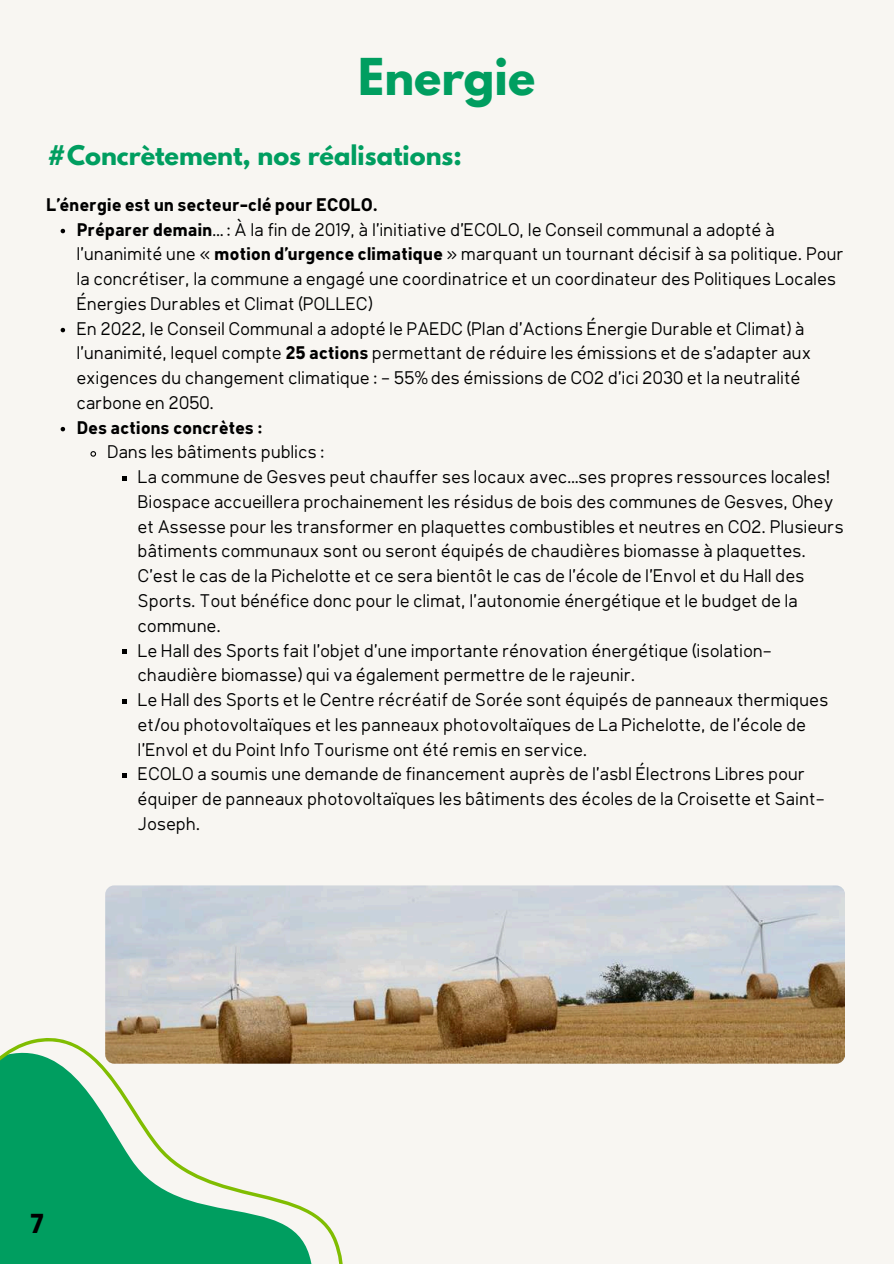
<style>
.page{position:relative;width:894px;height:1264px;background:#fff}
.page>*{position:absolute;margin:0;border:0;box-sizing:border-box;transform-origin:0 0}
.t1{font:700 45px "League Spartan";color:#009e60}
.t2{font:700 27px "Klima";color:#000}
.t3{font:700 24px "League Spartan";color:#009e60}
.t4{font:18px/24.8px "Klima";color:#000}
.t5{font:700 18px "Klima";color:#000}
.s1{font-weight:700}
</style>
<div class="page">
<div style="left:0;top:0;width:893px;height:1263px;background:#f8f6f2"></div>
<svg style="left:61px;top:229px;width:4px;height:4px"></svg>
<svg style="left:61px;top:328px;width:4px;height:4px"></svg>
<svg style="left:61px;top:427px;width:4px;height:4px"></svg>
<svg style="left:90px;top:451px;width:7px;height:6px"></svg>
<svg style="left:122px;top:476px;width:5px;height:5px"></svg>
<svg style="left:122px;top:649px;width:5px;height:5px"></svg>
<svg style="left:122px;top:699px;width:5px;height:4px"></svg>
<svg style="left:122px;top:773px;width:5px;height:5px"></svg>
<svg style="left:0;top:1038px;width:347px;height:225px"></svg>
<img style="left:105px;top:885px;width:739px;height:178px;border-radius:9px">
<h1 class="t1" style="left:358px;top:55px;width:178px">Energie</h1>
<h3 class="t3" style="left:47px;top:144px;width:416px">#Concrètement, nos réalisations:</h3>
<p class="t4" style="left:78px;top:194px;width:768px;text-indent:-31px"><span class="s1">L’énergie est un secteur-clé pour ECOLO.<br>Préparer demain</span>… : À la fin de 2019, à l’initiative d’ECOLO, le Conseil communal a adopté à l’unanimité une « <span class="s1">motion d’urgence climatique</span> » marquant un tournant décisif à sa politique. Pour la concrétiser, la commune a engagé une coordinatrice et un coordinateur des Politiques Locales Énergies Durables et Climat (POLLEC)<br>En 2022, le Conseil Communal a adopté le PAEDC (Plan d’Actions Énergie Durable et Climat) à l’unanimité, lequel compte <span class="s1">25 actions</span> permettant de réduire les émissions et de s'adapter aux exigences du changement climatique : - 55% des émissions de CO2 d’ici 2030 et la neutralité carbone en 2050.</p>
<p class="t5" style="left:78px;top:420px;width:187px">Des actions concrètes :</p>
<p class="t4" style="left:139px;top:441px;width:707px;text-indent:-31px">Dans les bâtiments publics :<br>La commune de Gesves peut chauffer ses locaux avec…ses propres ressources locales!<br>Biospace accueillera prochainement les résidus de bois des communes de Gesves, Ohey et Assesse pour les transformer en plaquettes combustibles et neutres en CO2. Plusieurs bâtiments communaux sont ou seront équipés de chaudières biomasse à plaquettes.<br>C’est le cas de la Pichelotte et ce sera bientôt le cas de l’école de l’Envol et du Hall des Sports. Tout bénéfice donc pour le climat, l’autonomie énergétique et le budget de la commune.<br>Le Hall des Sports fait l’objet d’une importante rénovation énergétique (isolation&shy;chaudière biomasse) qui va également permettre de le rajeunir.<br>Le Hall des Sports et le Centre récréatif de Sorée sont équipés de panneaux thermiques et/ou photovoltaïques et les panneaux photovoltaïques de La Pichelotte, de l’école de l’Envol et du Point Info Tourisme ont été remis en service.<br>ECOLO a soumis une demande de financement auprès de l’asbl Électrons Libres pour équiper de panneaux photovoltaïques les bâtiments des écoles de la Croisette et Saint-Joseph.</p>
<h2 class="t2" style="left:30px;top:1212px;width:16px">7</h2>
</div>
